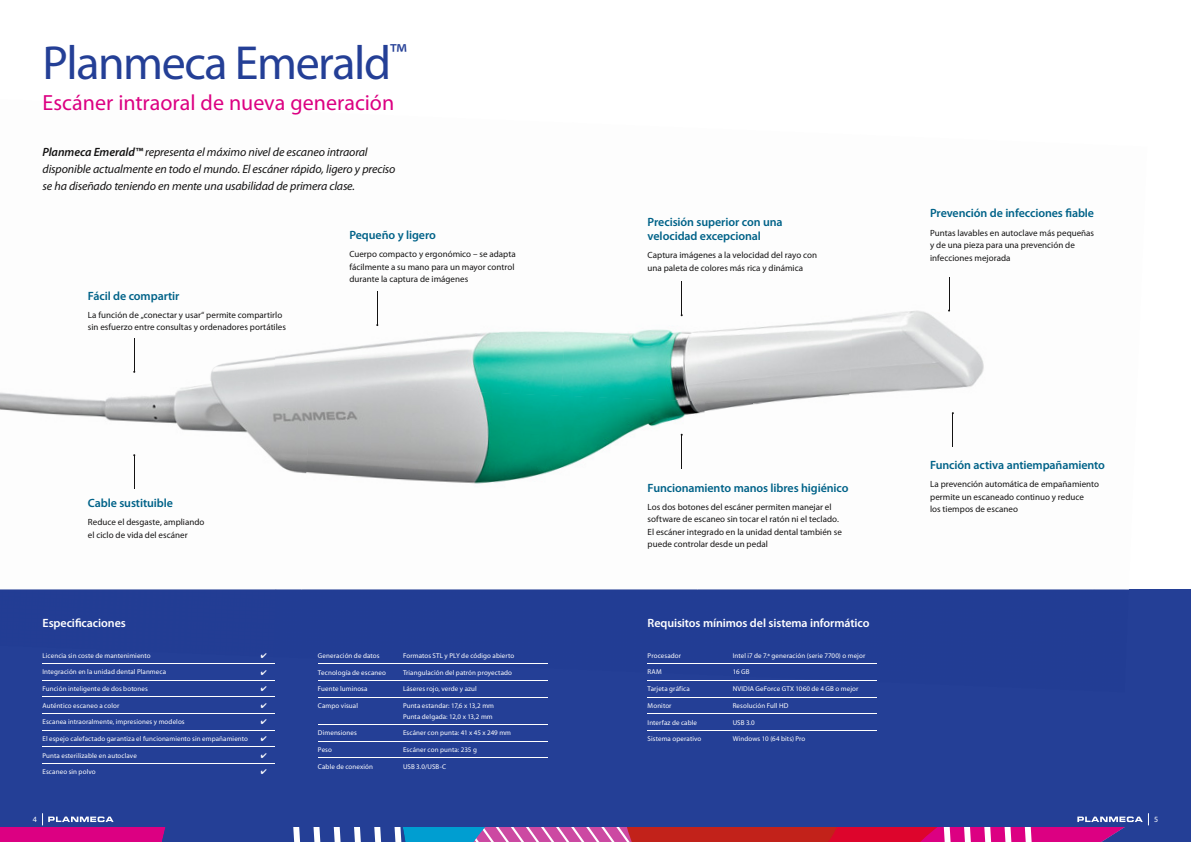
<style>
.page{position:relative;width:1191px;height:842px;background:#fff}
.page>*{position:absolute;margin:0;border:0;box-sizing:border-box;transform-origin:0 0}
.t1{font:48px "Myriad Pro";letter-spacing:-.03em;color:#243f96}
.t2{font:22px "Myriad Pro";color:#dc0082}
.t3{font:600 12px/14px "Myriad Pro";letter-spacing:-.01em;color:#006288}
.t4{font:italic 12px/17px "Myriad Pro";letter-spacing:-.01em;color:#141313}
.t5{font:600 12px "Myriad Pro";letter-spacing:-.01em;color:#fff}
.t6{font:9px/12.5px "Myriad Pro";letter-spacing:.005em;color:#141313}
.t7{font:8px "Myriad Pro";color:#fff}
.t8{font:7px/10.8px "Myriad Pro";letter-spacing:.015em;color:#fff}
.s1{font-weight:600}
</style>
<div class="page">
<div style="left:0;top:590px;width:1191px;height:252px;background:#243f96"></div>
<img style="left:135px;top:357px;width:139px;height:15px">
<img style="left:274px;top:324px;width:287px;height:61px">
<img style="left:561px;top:314px;width:287px;height:87px">
<img style="left:848px;top:277px;width:136px;height:118px">
<img style="left:0;top:372px;width:310px;height:218px">
<img style="left:301px;top:385px;width:404px;height:205px">
<img style="left:696px;top:401px;width:395px;height:189px">
<img style="left:1091px;top:589px;width:45px;height:1px">
<img style="left:131px;top:372px;width:1px;height:17px">
<svg style="left:0;top:813px;width:1149px;height:29px"></svg>
<hr style="left:647px;top:663px;width:230px;height:1px;background:#fff">
<hr style="left:647px;top:680px;width:230px;height:1px;background:#fff">
<hr style="left:647px;top:697px;width:230px;height:1px;background:#fff">
<hr style="left:647px;top:713px;width:230px;height:1px;background:#fff">
<hr style="left:647px;top:730px;width:230px;height:1px;background:#fff">
<hr style="left:134px;top:338px;width:1px;height:34px;background:#141313">
<hr style="left:377px;top:291px;width:1px;height:34px;background:#141313">
<hr style="left:681px;top:281px;width:1px;height:34px;background:#141313">
<hr style="left:134px;top:455px;width:1px;height:34px;background:#141313">
<hr style="left:681px;top:435px;width:1px;height:34px;background:#141313">
<hr style="left:948px;top:277px;width:1px;height:34px;background:#141313">
<hr style="left:952px;top:413px;width:1px;height:34px;background:#141313">
<hr style="left:43px;top:680px;width:232px;height:1px;background:#fff">
<hr style="left:43px;top:696px;width:232px;height:1px;background:#fff">
<hr style="left:43px;top:713px;width:232px;height:1px;background:#fff">
<hr style="left:43px;top:730px;width:232px;height:1px;background:#fff">
<hr style="left:43px;top:746px;width:232px;height:1px;background:#fff">
<hr style="left:43px;top:763px;width:232px;height:1px;background:#fff">
<hr style="left:43px;top:663px;width:232px;height:1px;background:#fff">
<hr style="left:318px;top:663px;width:229px;height:1px;background:#fff">
<hr style="left:318px;top:680px;width:229px;height:1px;background:#fff">
<hr style="left:318px;top:697px;width:229px;height:1px;background:#fff">
<hr style="left:318px;top:724px;width:229px;height:1px;background:#fff">
<hr style="left:318px;top:741px;width:229px;height:1px;background:#fff">
<hr style="left:318px;top:757px;width:229px;height:1px;background:#fff">
<h1 class="t1" style="left:43px;top:44px;width:366px">Planmeca Emerald<sup>™</sup></h1>
<h2 class="t2" style="left:43px;top:94px;width:353px">Escáner intraoral de nueva generación</h2>
<h3 class="t4" style="left:43px;top:145px;width:354px"><span class="s1">Planmeca Emerald™</span> representa el máximo nivel de escaneo intraoral disponible actualmente en todo el mundo. El escáner rápido, ligero y preciso se ha diseñado teniendo en mente una usabilidad de primera clase.</h3>
<h3 class="t3" style="left:88px;top:290px;width:93px">Fácil de compartir</h3>
<p class="t6" style="left:88px;top:309px;width:199px">La función de „conectar y usar“ permite compartirlo sin esfuerzo entre consultas y ordenadores portátiles</p>
<h3 class="t3" style="left:349px;top:229px;width:88px">Pequeño y ligero</h3>
<p class="t6" style="left:349px;top:249px;width:168px">Cuerpo compacto y ergonómico – se adapta fácilmente a su mano para un mayor control durante la captura de imágenes</p>
<h3 class="t3" style="left:88px;top:497px;width:87px">Cable sustituible</h3>
<p class="t6" style="left:88px;top:517px;width:118px">Reduce el desgaste, ampliando el ciclo de vida del escáner</p>
<h3 class="t5" style="left:43px;top:618px;width:85px">Especificaciones</h3>
<p class="t8" style="left:43px;top:651px;width:110px">Licencia sin coste de mantenimiento</p>
<p class="t8" style="left:43px;top:667px;width:125px">Integración en la unidad dental Planmeca</p>
<p class="t8" style="left:43px;top:684px;width:107px">Función inteligente de dos botones</p>
<p class="t8" style="left:43px;top:700px;width:78px">Auténtico escaneo a color</p>
<p class="t8" style="left:43px;top:717px;width:144px">Escanea intraoralmente, impresiones y modelos</p>
<p class="t8" style="left:43px;top:734px;width:207px">El espejo calefactado garantiza el funcionamiento sin empañamiento</p>
<p class="t8" style="left:43px;top:750px;width:96px">Punta esterilizable en autoclave</p>
<p class="t8" style="left:43px;top:767px;width:55px">Escaneo sin polvo</p>
<p class="t8" style="left:318px;top:651px;width:63px">Generación de datos</p>
<p class="t8" style="left:403px;top:651px;width:113px">Formatos STL y PLY de código abierto</p>
<p class="t8" style="left:318px;top:667px;width:69px">Tecnología de escaneo</p>
<p class="t8" style="left:403px;top:667px;width:110px">Triangulación del patrón proyectado</p>
<p class="t8" style="left:318px;top:684px;width:51px">Fuente luminosa</p>
<p class="t8" style="left:403px;top:684px;width:75px">Láseres rojo, verde y azul</p>
<p class="t8" style="left:318px;top:701px;width:42px">Campo visual</p>
<p class="t8" style="left:403px;top:701px;width:93px">Punta estandar: 17,6 x 13,2 mm<br>Punta delgada: 12,0 x 13,2 mm</p>
<p class="t8" style="left:318px;top:728px;width:40px">Dimensiones</p>
<p class="t8" style="left:403px;top:728px;width:110px">Escáner con punta: 41 x 45 x 249 mm</p>
<p class="t8" style="left:318px;top:745px;width:16px">Peso</p>
<p class="t8" style="left:403px;top:745px;width:75px">Escáner con punta: 235 g</p>
<p class="t8" style="left:318px;top:761px;width:57px">Cable de conexión</p>
<p class="t8" style="left:403px;top:761px;width:45px">USB 3.0/USB-C</p>
<h3 class="t3" style="left:647px;top:216px;width:136px">Precisión superior con una velocidad excepcional</h3>
<p class="t6" style="left:647px;top:250px;width:171px">Captura imágenes a la velocidad del rayo con una paleta de colores más rica y dinámica</p>
<h3 class="t3" style="left:930px;top:207px;width:165px">Prevención de infecciones fiable</h3>
<p class="t6" style="left:930px;top:227px;width:165px">Puntas lavables en autoclave más pequeñas y de una pieza para una prevención de infecciones mejorada</p>
<h3 class="t3" style="left:647px;top:481px;width:202px">Funcionamiento manos libres higiénico</h3>
<p class="t6" style="left:647px;top:501px;width:196px">Los dos botones del escáner permiten manejar el software de escaneo sin tocar el ratón ni el teclado.<br>El escáner integrado en la unidad dental también se puede controlar desde un pedal</p>
<h3 class="t5" style="left:647px;top:618px;width:223px">Requisitos mínimos del sistema informático</h3>
<p class="t8" style="left:647px;top:651px;width:35px">Procesador</p>
<p class="t8" style="left:732px;top:651px;width:134px">Intel i7 de 7.ª generación (serie 7700) o mejor</p>
<p class="t8" style="left:647px;top:667px;width:16px">RAM</p>
<p class="t8" style="left:732px;top:667px;width:18px">16 GB</p>
<p class="t8" style="left:647px;top:684px;width:44px">Tarjeta gráfica</p>
<p class="t8" style="left:732px;top:684px;width:127px">NVIDIA GeForce GTX 1060 de 4 GB o mejor</p>
<p class="t8" style="left:647px;top:701px;width:25px">Monitor</p>
<p class="t8" style="left:732px;top:701px;width:57px">Resolución Full HD</p>
<p class="t8" style="left:647px;top:717px;width:51px">Interfaz de cable</p>
<p class="t8" style="left:732px;top:717px;width:24px">USB 3.0</p>
<p class="t8" style="left:647px;top:734px;width:55px">Sistema operativo</p>
<p class="t8" style="left:732px;top:734px;width:74px">Windows 10 (64 bits) Pro</p>
<h3 class="t3" style="left:930px;top:459px;width:176px">Función activa antiempañamiento</h3>
<p class="t6" style="left:930px;top:478px;width:170px">La prevención automática de empañamiento permite un escaneado continuo y reduce<br>los tiempos de escaneo</p>
<p class="t7" style="left:33px;top:816px;width:6px">4</p>
<p class="t7" style="left:1154px;top:816px;width:6px">5</p>
</div>
